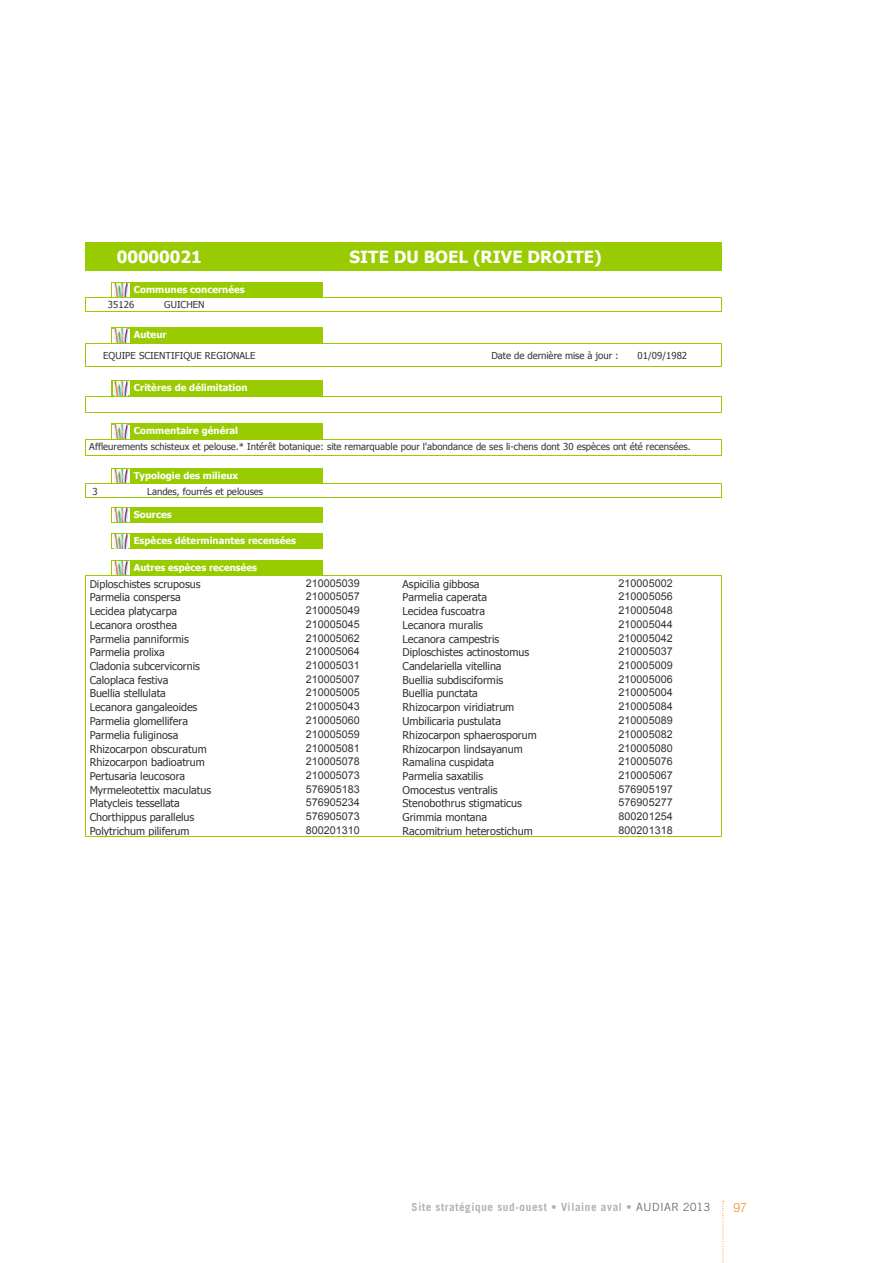
<style>
.page{position:relative;width:893px;height:1263px;background:#fff}
.page>*{position:absolute;margin:0;border:0;box-sizing:border-box;transform-origin:0 0}
.t1{font:700 16.8px "Tahoma";color:#fff}
.t2{font:300 12.75px "Helvetica Neue";color:#f08a16;scale:.95 1}
.t3{font:700 11.25px "Trade Gothic";letter-spacing:.05em;color:#b1b3b4}
.t4{font:10.8px "Tahoma";color:#333}
.t5{font:10.8px "Arial";color:#333}
.t6{font:9.6px "Tahoma";color:#333}
.t7{font:700 9.6px "Tahoma";color:#fff}
.s1{font-weight:300;color:#58585a}
</style>
<div class="page">
<svg style="left:722px;top:1201px;width:2px;height:62px"></svg>
<div style="left:85px;top:242px;width:637px;height:28px;background:#9c0"></div>
<hr style="left:85px;top:343px;width:636px;height:1px;background:#9c0">
<svg style="left:721px;top:343px;width:1px;height:24px"></svg>
<hr style="left:85px;top:366px;width:636px;height:1px;background:#9c0">
<svg style="left:85px;top:344px;width:1px;height:22px"></svg>
<div style="left:111px;top:282px;width:212px;height:15px;background:#9c0"></div>
<div style="left:111px;top:328px;width:212px;height:15px;background:#9c0"></div>
<div style="left:111px;top:380px;width:212px;height:16px;background:#9c0"></div>
<hr style="left:85px;top:396px;width:636px;height:1px;background:#9c0">
<svg style="left:721px;top:396px;width:1px;height:16px"></svg>
<hr style="left:85px;top:412px;width:636px;height:1px;background:#9c0">
<svg style="left:85px;top:397px;width:1px;height:15px"></svg>
<hr style="left:85px;top:439px;width:636px;height:1px;background:#9c0">
<svg style="left:721px;top:439px;width:1px;height:16px"></svg>
<hr style="left:85px;top:455px;width:636px;height:1px;background:#9c0">
<svg style="left:85px;top:440px;width:1px;height:15px"></svg>
<div style="left:111px;top:534px;width:212px;height:15px;background:#9c0"></div>
<svg style="left:113px;top:283px;width:17px;height:14px"></svg>
<img style="left:115px;top:283px;width:13px;height:14px">
<svg style="left:113px;top:329px;width:17px;height:13px"></svg>
<svg style="left:115px;top:329px;width:13px;height:13px"></svg>
<svg style="left:113px;top:382px;width:17px;height:14px"></svg>
<svg style="left:113px;top:535px;width:17px;height:13px"></svg>
<svg style="left:115px;top:535px;width:13px;height:13px"></svg>
<div style="left:111px;top:423px;width:212px;height:16px;background:#9c0"></div>
<svg style="left:113px;top:425px;width:17px;height:13px"></svg>
<svg style="left:115px;top:425px;width:13px;height:13px"></svg>
<div style="left:111px;top:468px;width:212px;height:16px;background:#9c0"></div>
<svg style="left:113px;top:470px;width:17px;height:13px"></svg>
<svg style="left:115px;top:470px;width:13px;height:13px"></svg>
<div style="left:111px;top:507px;width:212px;height:16px;background:#9c0"></div>
<svg style="left:113px;top:508px;width:17px;height:14px"></svg>
<img style="left:115px;top:508px;width:13px;height:14px">
<div style="left:111px;top:560px;width:212px;height:16px;background:#9c0"></div>
<svg style="left:113px;top:561px;width:17px;height:14px"></svg>
<img style="left:115px;top:561px;width:13px;height:14px">
<hr style="left:85px;top:298px;width:636px;height:1px;background:#9c0">
<svg style="left:721px;top:298px;width:1px;height:14px"></svg>
<hr style="left:85px;top:312px;width:636px;height:1px;background:#9c0">
<svg style="left:85px;top:299px;width:1px;height:13px"></svg>
<hr style="left:85px;top:484px;width:636px;height:1px;background:#9c0">
<svg style="left:721px;top:484px;width:1px;height:14px"></svg>
<hr style="left:85px;top:498px;width:636px;height:1px;background:#9c0">
<svg style="left:85px;top:485px;width:1px;height:13px"></svg>
<hr style="left:85px;top:576px;width:636px;height:1px;background:#9c0">
<hr style="left:721px;top:576px;width:1px;height:261px;background:#9c0">
<hr style="left:85px;top:837px;width:636px;height:1px;background:#9c0">
<hr style="left:85px;top:576px;width:1px;height:261px;background:#9c0">
<h1 class="t1" style="left:117px;top:246px;width:86px">00000021</h1>
<h1 class="t1" style="left:350px;top:246px;width:254px">SITE DU BOEL (RIVE DROITE)</h1>
<p class="t7" style="left:134px;top:282px;width:113px">Communes concernées</p>
<p class="t7" style="left:134px;top:328px;width:34px">Auteur</p>
<p class="t6" style="left:108px;top:298px;width:28px">35126</p>
<p class="t6" style="left:164px;top:298px;width:42px">GUICHEN</p>
<p class="t6" style="left:491px;top:349px;width:129px">Date de dernière mise à jour :</p>
<p class="t6" style="left:103px;top:349px;width:154px">EQUIPE SCIENTIFIQUE REGIONALE</p>
<p class="t6" style="left:637px;top:349px;width:51px">01/09/1982</p>
<p class="t7" style="left:134px;top:381px;width:115px">Critères de délimitation</p>
<p class="t7" style="left:134px;top:424px;width:106px">Commentaire général</p>
<p class="t7" style="left:134px;top:469px;width:106px">Typologie des milieux</p>
<p class="t7" style="left:134px;top:508px;width:39px">Sources</p>
<p class="t6" style="left:89px;top:440px;width:603px">Affleurements schisteux et pelouse.* Intérêt botanique: site remarquable pour l'abondance de ses li-chens dont 30 espèces ont été recensées.</p>
<p class="t6" style="left:93px;top:485px;width:7px">3</p>
<p class="t6" style="left:147px;top:485px;width:117px">Landes, fourrés et pelouses</p>
<p class="t7" style="left:134px;top:534px;width:164px">Espèces déterminantes recensées</p>
<p class="t7" style="left:134px;top:561px;width:125px">Autres espèces recensées</p>
<p class="t4" style="left:90px;top:576px;width:112px">Diploschistes scruposus</p>
<p class="t5" style="left:306px;top:576px;width:56px">210005039</p>
<p class="t4" style="left:403px;top:576px;width:79px">Aspicilia gibbosa</p>
<p class="t5" style="left:619px;top:576px;width:56px">210005002</p>
<p class="t4" style="left:90px;top:590px;width:93px">Parmelia conspersa</p>
<p class="t5" style="left:306px;top:589px;width:56px">210005057</p>
<p class="t4" style="left:403px;top:590px;width:86px">Parmelia caperata</p>
<p class="t5" style="left:619px;top:589px;width:56px">210005056</p>
<p class="t4" style="left:90px;top:604px;width:89px">Lecidea platycarpa</p>
<p class="t5" style="left:306px;top:603px;width:56px">210005049</p>
<p class="t4" style="left:403px;top:604px;width:84px">Lecidea fuscoatra</p>
<p class="t5" style="left:619px;top:603px;width:56px">210005048</p>
<p class="t4" style="left:90px;top:618px;width:89px">Lecanora orosthea</p>
<p class="t5" style="left:306px;top:617px;width:56px">210005045</p>
<p class="t4" style="left:403px;top:618px;width:82px">Lecanora muralis</p>
<p class="t5" style="left:619px;top:617px;width:56px">210005044</p>
<p class="t4" style="left:90px;top:631px;width:101px">Parmelia panniformis</p>
<p class="t5" style="left:306px;top:631px;width:56px">210005062</p>
<p class="t4" style="left:403px;top:631px;width:98px">Lecanora campestris</p>
<p class="t5" style="left:619px;top:631px;width:56px">210005042</p>
<p class="t4" style="left:90px;top:645px;width:77px">Parmelia prolixa</p>
<p class="t5" style="left:306px;top:644px;width:56px">210005064</p>
<p class="t4" style="left:403px;top:645px;width:128px">Diploschistes actinostomus</p>
<p class="t5" style="left:619px;top:644px;width:56px">210005037</p>
<p class="t4" style="left:90px;top:659px;width:112px">Cladonia subcervicornis</p>
<p class="t5" style="left:306px;top:658px;width:56px">210005031</p>
<p class="t4" style="left:403px;top:659px;width:101px">Candelariella vitellina</p>
<p class="t5" style="left:619px;top:658px;width:56px">210005009</p>
<p class="t4" style="left:90px;top:673px;width:80px">Caloplaca festiva</p>
<p class="t5" style="left:306px;top:672px;width:56px">210005007</p>
<p class="t4" style="left:403px;top:673px;width:102px">Buellia subdisciformis</p>
<p class="t5" style="left:619px;top:672px;width:56px">210005006</p>
<p class="t4" style="left:90px;top:686px;width:78px">Buellia stellulata</p>
<p class="t5" style="left:306px;top:686px;width:56px">210005005</p>
<p class="t4" style="left:403px;top:686px;width:77px">Buellia punctata</p>
<p class="t5" style="left:619px;top:686px;width:56px">210005004</p>
<p class="t4" style="left:90px;top:700px;width:109px">Lecanora gangaleoides</p>
<p class="t5" style="left:306px;top:699px;width:56px">210005043</p>
<p class="t4" style="left:403px;top:700px;width:113px">Rhizocarpon viridiatrum</p>
<p class="t5" style="left:619px;top:699px;width:56px">210005084</p>
<p class="t4" style="left:90px;top:714px;width:100px">Parmelia glomellifera</p>
<p class="t5" style="left:306px;top:713px;width:56px">210005060</p>
<p class="t4" style="left:403px;top:714px;width:100px">Umbilicaria pustulata</p>
<p class="t5" style="left:619px;top:713px;width:56px">210005089</p>
<p class="t4" style="left:90px;top:728px;width:90px">Parmelia fuliginosa</p>
<p class="t5" style="left:306px;top:727px;width:56px">210005059</p>
<p class="t4" style="left:403px;top:728px;width:136px">Rhizocarpon sphaerosporum</p>
<p class="t5" style="left:619px;top:727px;width:56px">210005082</p>
<p class="t4" style="left:90px;top:741px;width:119px">Rhizocarpon obscuratum</p>
<p class="t5" style="left:306px;top:741px;width:56px">210005081</p>
<p class="t4" style="left:403px;top:741px;width:122px">Rhizocarpon lindsayanum</p>
<p class="t5" style="left:619px;top:741px;width:56px">210005080</p>
<p class="t4" style="left:90px;top:755px;width:117px">Rhizocarpon badioatrum</p>
<p class="t5" style="left:306px;top:754px;width:56px">210005078</p>
<p class="t4" style="left:403px;top:755px;width:93px">Ramalina cuspidata</p>
<p class="t5" style="left:619px;top:754px;width:56px">210005076</p>
<p class="t4" style="left:90px;top:769px;width:97px">Pertusaria leucosora</p>
<p class="t5" style="left:306px;top:768px;width:56px">210005073</p>
<p class="t4" style="left:403px;top:769px;width:82px">Parmelia saxatilis</p>
<p class="t5" style="left:619px;top:768px;width:56px">210005067</p>
<p class="t4" style="left:90px;top:782px;width:123px">Myrmeleotettix maculatus</p>
<p class="t5" style="left:306px;top:782px;width:56px">576905183</p>
<p class="t4" style="left:403px;top:782px;width:97px">Omocestus ventralis</p>
<p class="t5" style="left:619px;top:782px;width:56px">576905197</p>
<p class="t4" style="left:90px;top:796px;width:92px">Platycleis tessellata</p>
<p class="t5" style="left:306px;top:795px;width:56px">576905234</p>
<p class="t4" style="left:403px;top:796px;width:121px">Stenobothrus stigmaticus</p>
<p class="t5" style="left:619px;top:795px;width:56px">576905277</p>
<p class="t4" style="left:90px;top:810px;width:106px">Chorthippus parallelus</p>
<p class="t5" style="left:306px;top:809px;width:56px">576905073</p>
<p class="t4" style="left:403px;top:810px;width:86px">Grimmia montana</p>
<p class="t5" style="left:619px;top:809px;width:56px">800201254</p>
<p class="t4" style="left:90px;top:824px;width:101px">Polytrichum piliferum</p>
<p class="t5" style="left:306px;top:823px;width:56px">800201310</p>
<p class="t4" style="left:403px;top:824px;width:132px">Racomitrium heterostichum</p>
<p class="t5" style="left:619px;top:823px;width:56px">800201318</p>
<p class="t3" style="left:412px;top:1200px;width:300px">Site stratégique sud-ouest • Vilaine aval • <span class="s1">AUDIAR 2013</span></p>
<p class="t2" style="left:733px;top:1199px;width:16px">97</p>
</div>
